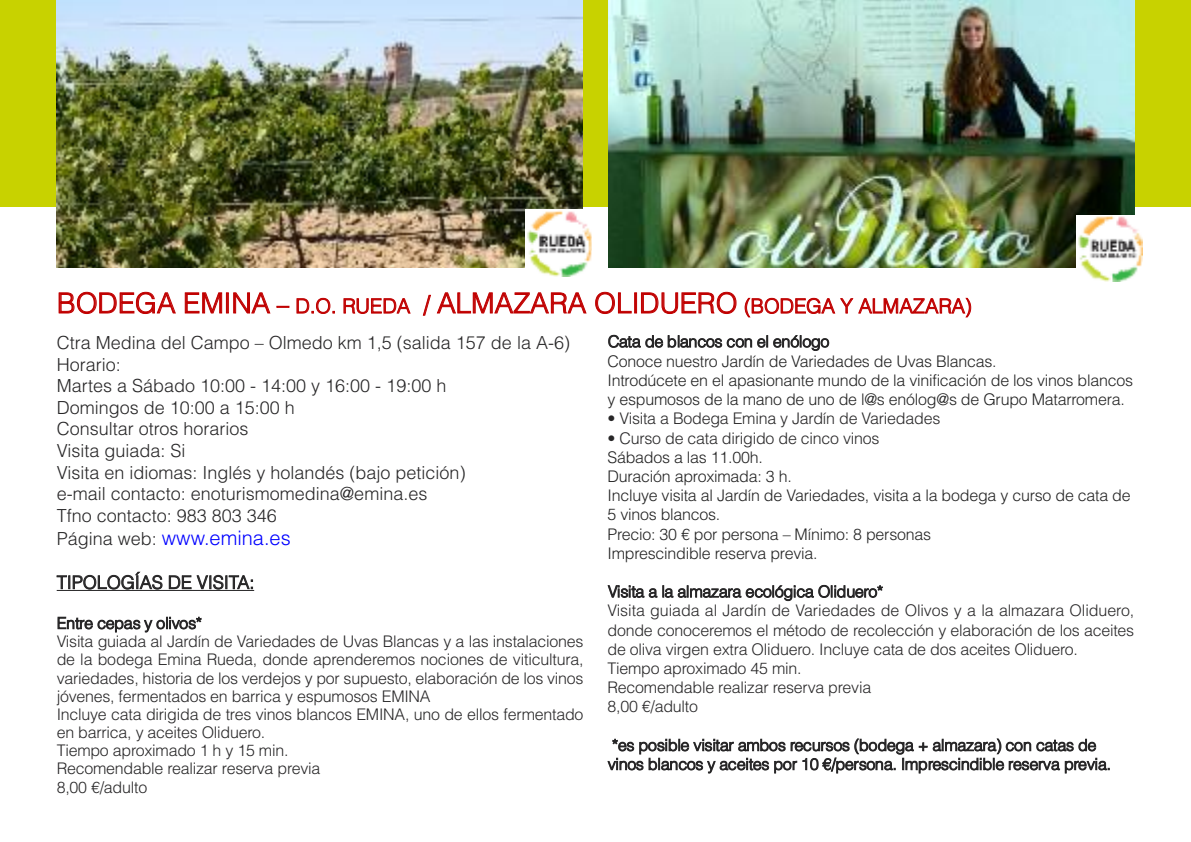
<style>
.page{position:relative;width:1191px;height:842px;background:#fff}
.page>*{position:absolute;margin:0;border:0;box-sizing:border-box;transform-origin:0 0}
.t1{font:300 28px "Helvetica";color:#c00000}
.t2{font:300 20px "Helvetica";color:#00f}
.t3{font:300 18px/21.6px "Helvetica";color:#272627}
.t4{font:300 16px/18.2px "Helvetica";letter-spacing:-.015em;color:#272627}
.t5{font:300 16px/19.2px "Helvetica";letter-spacing:-.015em;color:#222}
.s1{font-size:24px}
.s2{font-size:20px}
.s3{font-size:18px;color:#272627}
</style>
<div class="page">
<div style="left:0;top:0;width:1191px;height:206px;background:#c8d200"></div>
<hr style="left:57px;top:590px;width:197px;height:1px;background:#272627">
<img style="left:57px;top:0;width:526px;height:268px">
<img style="left:608px;top:0;width:526px;height:268px">
<img style="left:527px;top:210px;width:65px;height:66px">
<div style="left:1077px;top:215px;width:66px;height:67px;background:#fff"></div>
<img style="left:1078px;top:216px;width:65px;height:66px">
<h1 class="t1" style="left:57px;top:286px;width:916px">BODEGA EMINA <span class="s1">–</span> <span class="s2">D.O. RUEDA</span> <span class="s1">/</span> ALMAZARA OLIDUERO <span class="s2">(BODEGA Y ALMAZARA)</span></h1>
<p class="t3" style="left:57px;top:332px;width:515px">Ctra Medina del Campo – Olmedo km 1,5 (salida 157 de la A-6)<br>Horario:<br>Martes a Sábado 10:00 - 14:00 y 16:00 - 19:00 h<br>Domingos de 10:00 a 15:00 h<br>Consultar otros horarios<br>Visita guiada: Si<br>Visita en idiomas: Inglés y holandés (bajo petición)<br>e-mail contacto: enoturismomedina@emina.es<br>Tfno contacto: 983 803 346</p>
<p class="t2" style="left:57px;top:525px;width:235px"><span class="s3">Página web:</span> www.emina.es</p>
<p class="t3" style="left:57px;top:571px;width:199px">TIPOLOGÍAS DE VISITA:</p>
<p class="t4" style="left:57px;top:614px;width:528px">Entre cepas y olivos*<br>Visita guiada al Jardín de Variedades de Uvas Blancas y a las instalaciones de la bodega Emina Rueda, donde aprenderemos nociones de viticultura, variedades, historia de los verdejos y por supuesto, elaboración de los vinos jóvenes, fermentados en barrica y espumosos EMINA<br>Incluye cata dirigida de tres vinos blancos EMINA, uno de ellos fermentado en barrica, y aceites Oliduero.<br>Tiempo aproximado 1 h y 15 min.<br>Recomendable realizar reserva previa<br>8,00 €/adulto</p>
<p class="t4" style="left:608px;top:332px;width:223px">Cata de blancos con el enólogo</p>
<p class="t5" style="left:607px;top:351px;width:527px">Conoce nuestro Jardín de Variedades de Uvas Blancas.<br>Introdúcete en el apasionante mundo de la vinificación de los vinos blancos y espumosos de la mano de uno de l@s enólog@s de Grupo Matarromera.</p>
<p class="t4" style="left:607px;top:409px;width:334px">• Visita a Bodega Emina y Jardín de Variedades</p>
<p class="t4" style="left:607px;top:429px;width:273px">• Curso de cata dirigido de cinco vinos</p>
<p class="t5" style="left:607px;top:447px;width:525px">Sábados a las 11.00h.<br>Duración aproximada: 3 h.<br>Incluye visita al Jardín de Variedades, visita a la bodega y curso de cata de 5 vinos blancos.<br>Precio: 30 € por persona – Mínimo: 8 personas<br>Imprescindible reserva previa.</p>
<p class="t4" style="left:607px;top:582px;width:528px;line-height:19.2px">Visita a la almazara ecológica Oliduero*<br>Visita guiada al Jardín de Variedades de Olivos y a la almazara Oliduero, donde conoceremos el método de recolección y elaboración de los aceites de oliva virgen extra Oliduero. Incluye cata de dos aceites Oliduero.<br>Tiempo aproximado 45 min.<br>Recomendable realizar reserva previa<br>8,00 €/adulto</p>
<p class="t4" style="left:608px;top:735px;width:504px;line-height:19px">*es posible visitar ambos recursos (bodega + almazara) con catas de vinos blancos y aceites por 10 €/persona. Imprescindible reserva previa.</p>
</div>
